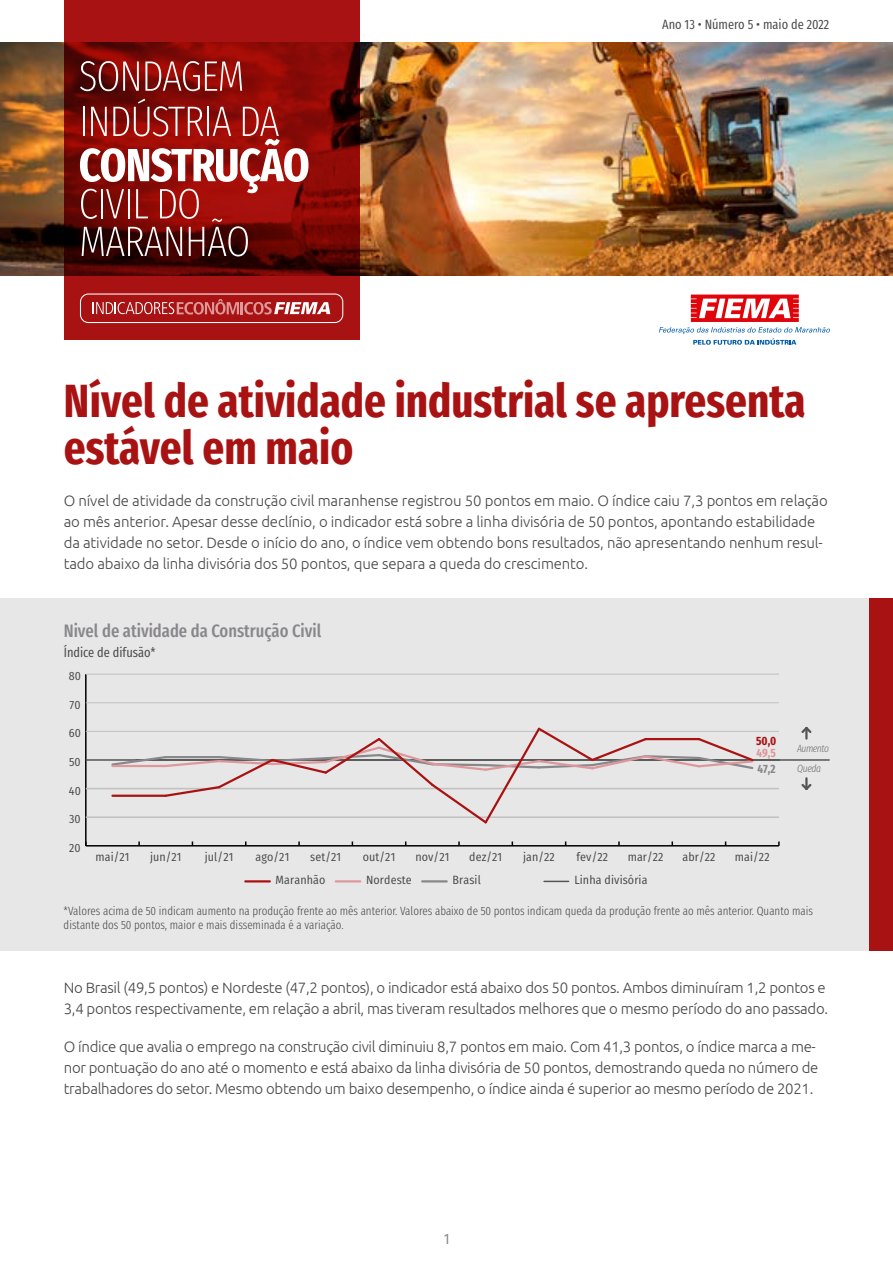
<style>
.page{position:relative;width:893px;height:1263px;background:#fff}
.page>*{position:absolute;margin:0;border:0;box-sizing:border-box;transform-origin:0 0}
.t1{font:700 46.5px/46.5px "Fira Sans Compressed";color:#a91212}
.t2{font:500 18px "Fira Sans Compressed";color:#89878c}
.t3{font:300 15px/21px "Ubuntu";letter-spacing:-.02em;color:#494748}
.t4{font:15px "Fira Sans Compressed";color:#89878c}
.t5{font:13.5px "Fira Sans Compressed";color:#494748}
.t6{font:300 12px/14.4px "Fira Sans Compressed";color:#494748}
.t7{font:12px "Fira Sans Condensed";letter-spacing:.01em;color:#474446}
.t8{font:700 12px "Fira Sans Compressed";color:#aa1212}
.t9{font:700 12px "Fira Sans Compressed";color:#88878b}
.t10{font:700 12px "Fira Sans Compressed";color:#de989b}
.t11{font:italic 300 10.5px "Fira Sans Compressed";letter-spacing:-.045em;color:#717176}
</style>
<div class="page">
<img style="left:0;top:43px;width:893px;height:232px">
<svg style="left:64px;top:1px;width:295px;height:339px;background:#890c0b"></svg>
<div style="left:80px;top:293px;width:263px;height:30px;border:1px solid #fff;border-radius:8px"></div>
<svg style="left:93px;top:299px;width:237px;height:15px;background:#c25556"></svg>
<div style="left:0;top:598px;width:893px;height:353px;background:#e7e7e7"></div>
<div style="left:869px;top:598px;width:24px;height:353px;background:#a91212"></div>
<svg style="left:801px;top:727px;width:10px;height:13px"></svg>
<svg style="left:801px;top:777px;width:10px;height:13px"></svg>
<svg style="left:544px;top:881px;width:25px;height:1px"></svg>
<hr style="left:245px;top:880px;width:25px;height:2px;background:#aa1212">
<hr style="left:336px;top:880px;width:24px;height:2px;background:#de989b">
<hr style="left:422px;top:880px;width:25px;height:2px;background:#88878b">
<hr style="left:86px;top:845px;width:693px;height:1px;background:#000">
<hr style="left:85px;top:674px;width:2px;height:172px;background:#000">
<hr style="left:86px;top:816px;width:693px;height:2px;background:#c0c0c0">
<hr style="left:86px;top:788px;width:693px;height:1px;background:#c0c0c0">
<hr style="left:136px;top:759px;width:693px;height:2px;background:#525552">
<hr style="left:86px;top:731px;width:693px;height:1px;background:#c0c0c0">
<hr style="left:86px;top:702px;width:693px;height:1px;background:#c0c0c0">
<hr style="left:86px;top:674px;width:693px;height:1px;background:#c0c0c0">
<hr style="left:86px;top:759px;width:693px;height:2px;background:#525552">
<svg style="left:110px;top:727px;width:645px;height:97px"></svg>
<svg style="left:80px;top:61px;width:59px;height:30px;background:#89403e"></svg>
<svg style="left:145px;top:61px;width:97px;height:30px;background:#a9433f"></svg>
<svg style="left:80px;top:99px;width:228px;height:157px"></svg>
<svg style="left:659px;top:295px;width:171px;height:50px"></svg>
<p class="t5" style="left:662px;top:14px;width:169px">Ano 13 • Número 5 • maio de 2022</p>
<h1 class="t1" style="left:64px;top:375px;width:743px">Nível de atividade industrial se apresenta estável em maio</h1>
<p class="t3" style="left:64px;top:489px;width:765px">O nível de atividade da construção civil maranhense registrou 50 pontos em maio. O índice caiu 7,3 pontos em relação ao mês anterior. Apesar desse declínio, o indicador está sobre a linha divisória de 50 pontos, apontando estabilidade da atividade no setor. Desde o início do ano, o índice vem obtendo bons resultados, não apresentando nenhum resul&shy;tado abaixo da linha divisória dos 50 pontos, que separa a queda do crescimento.</p>
<p class="t2" style="left:64px;top:617px;width:259px">Nivel de atividade da Construção Civil</p>
<p class="t5" style="left:64px;top:642px;width:93px">Índice de difusão*</p>
<p class="t7" style="left:69px;top:667px;width:14px">80</p>
<p class="t7" style="left:69px;top:696px;width:13px">70</p>
<p class="t7" style="left:69px;top:724px;width:14px">60</p>
<p class="t7" style="left:69px;top:753px;width:13px">50</p>
<p class="t7" style="left:69px;top:781px;width:14px">40</p>
<p class="t7" style="left:69px;top:810px;width:13px">30</p>
<p class="t7" style="left:69px;top:839px;width:13px">20</p>
<p class="t8" style="left:756px;top:731px;width:22px">50,0</p>
<p class="t9" style="left:757px;top:759px;width:20px">47,2</p>
<p class="t10" style="left:756px;top:742px;width:21px">49,5</p>
<p class="t7" style="left:95px;top:847px;width:36px">mai/21</p>
<p class="t7" style="left:150px;top:847px;width:33px">jun/21</p>
<p class="t7" style="left:205px;top:847px;width:30px">jul/21</p>
<p class="t7" style="left:256px;top:847px;width:35px">ago/21</p>
<p class="t7" style="left:310px;top:847px;width:32px">set/21</p>
<p class="t7" style="left:363px;top:847px;width:34px">out/21</p>
<p class="t7" style="left:415px;top:847px;width:35px">nov/21</p>
<p class="t7" style="left:469px;top:847px;width:34px">dez/21</p>
<p class="t7" style="left:523px;top:847px;width:33px">jan/22</p>
<p class="t7" style="left:576px;top:847px;width:33px">fev/22</p>
<p class="t7" style="left:628px;top:847px;width:37px">mar/22</p>
<p class="t7" style="left:682px;top:847px;width:35px">abr/22</p>
<p class="t7" style="left:735px;top:847px;width:36px">mai/22</p>
<p class="t7" style="left:276px;top:871px;width:51px">Maranhão</p>
<p class="t7" style="left:366px;top:871px;width:47px">Nordeste</p>
<p class="t7" style="left:453px;top:871px;width:30px">Brasil</p>
<p class="t7" style="left:574px;top:871px;width:75px">Linha divisória</p>
<p class="t11" style="left:797px;top:741px;width:33px">Aumento</p>
<p class="t11" style="left:797px;top:761px;width:26px">Queda</p>
<p class="t6" style="left:64px;top:903px;width:751px">*Valores acima de 50 indicam aumento na produção frente ao mês anterior. Valores abaixo de 50 pontos indicam queda da produção frente ao mês anterior. Quanto mais distante dos 50 pontos, maior e mais disseminada é a variação.</p>
<p class="t3" style="left:64px;top:976px;width:766px">No Brasil (49,5 pontos) e Nordeste (47,2 pontos), o indicador está abaixo dos 50 pontos. Ambos diminuíram 1,2 pontos e<br>3,4 pontos respectivamente, em relação a abril, mas tiveram resultados melhores que o mesmo período do ano passado.</p>
<p class="t3" style="left:64px;top:1035px;width:756px">O índice que avalia o emprego na construção civil diminuiu 8,7 pontos em maio. Com 41,3 pontos, o índice marca a me&shy;nor pontuação do ano até o momento e está abaixo da linha divisória de 50 pontos, demostrando queda no número de trabalhadores do setor. Mesmo obtendo um baixo desempenho, o índice ainda é superior ao mesmo período de 2021.</p>
<p class="t4" style="left:444px;top:1227px;width:7px">1</p>
</div>
